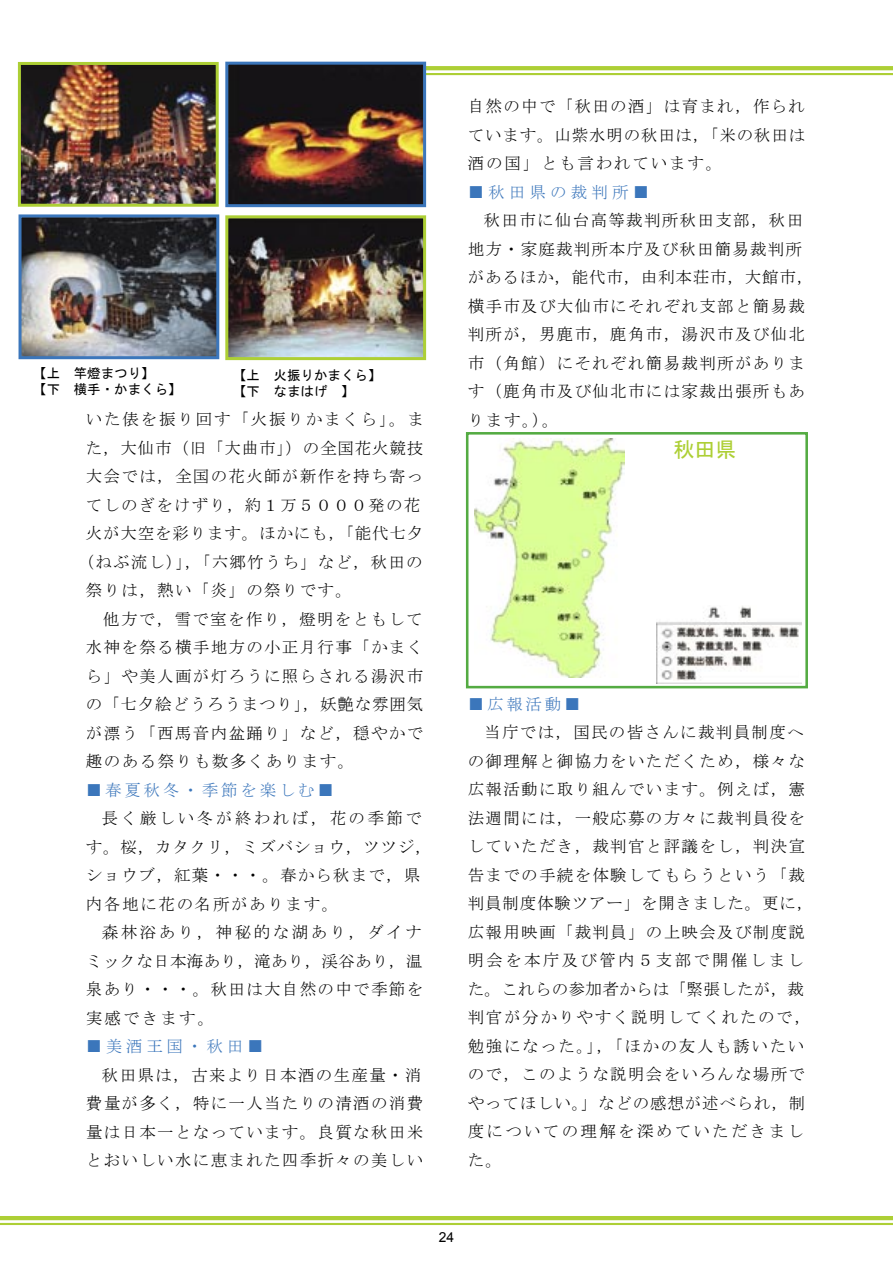
<style>
.page{position:relative;width:893px;height:1263px;background:#fff}
.page>*{position:absolute;margin:0;border:0;box-sizing:border-box;transform-origin:0 0}
.t1{font:21px "MS Gothic";color:#adcf35}
.t2{font:16.5px "MS Mincho";letter-spacing:.08em;color:#000}
.t3{font:16.5px "MS Mincho";letter-spacing:.05em;color:#000}
.t4{font:16.5px "MS Mincho";letter-spacing:.1em;color:#000}
.t5{font:16.5px "MS Mincho";letter-spacing:.02em;color:#000}
.t6{font:16.5px "MS Mincho";letter-spacing:.15em;color:#000}
.t7{font:16.5px "MS Mincho";letter-spacing:.14em;color:#000}
.t8{font:16.5px "MS Mincho";letter-spacing:.11em;color:#000}
.t9{font:16.5px "MS Mincho";letter-spacing:.17em;color:#3b76bb}
.t10{font:16.5px "MS Mincho";letter-spacing:.25em;color:#3b76bb}
.t11{font:13.8px "Arial";color:#000}
.t12{font:13.5px "MS Gothic";color:#000}
</style>
<div class="page">
<div style="left:466px;top:432px;width:342px;height:256px;border:3px solid #54ab42"></div>
<img style="left:474px;top:438px;width:150px;height:239px">
<img style="left:657px;top:622px;width:145px;height:61px">
<hr style="left:296px;top:73px;width:597px;height:2px;background:#adcf35">
<svg style="left:426px;top:66px;width:467px;height:4px;background:#aecf38"></svg>
<img style="left:229px;top:219px;width:193px;height:137px">
<div style="left:225px;top:215px;width:201px;height:145px;border:3px solid #adcf35"></div>
<img style="left:23px;top:218px;width:192px;height:137px">
<div style="left:19px;top:214px;width:200px;height:145px;border:3px solid #3b76bb"></div>
<img style="left:22px;top:66px;width:193px;height:137px">
<div style="left:18px;top:62px;width:201px;height:145px;border:3px solid #adcf35"></div>
<img style="left:229px;top:66px;width:193px;height:137px">
<div style="left:225px;top:62px;width:201px;height:145px;border:3px solid #3b76bb"></div>
<hr style="left:0;top:1223px;width:893px;height:2px;background:#adcf35">
<hr style="left:0;top:1216px;width:893px;height:4px;background:#adcf35">
<img style="left:674px;top:625px;width:125px;height:55px">
<img style="left:703px;top:606px;width:48px;height:13px">
<p class="t12" style="left:33px;top:366px;width:123px">【上　竿燈まつり】</p>
<p class="t12" style="left:33px;top:382px;width:150px">【下　横手・かまくら】</p>
<p class="t12" style="left:233px;top:368px;width:150px">【上　火振りかまくら】</p>
<p class="t12" style="left:233px;top:384px;width:123px">【下　なまはげ　】</p>
<p class="t8" style="left:86px;top:411px;width:339px">いた俵を振り回す「火振りかまくら」。ま</p>
<p class="t3" style="left:86px;top:440px;width:339px">た，大仙市（旧「大曲市」）の全国花火競技</p>
<p class="t2" style="left:86px;top:468px;width:339px">大会では，全国の花火師が新作を持ち寄っ</p>
<p class="t2" style="left:86px;top:497px;width:336px">てしのぎをけずり，約１万５０００発の花</p>
<p class="t3" style="left:86px;top:525px;width:339px">火が大空を彩ります。ほかにも，「能代七夕</p>
<p class="t2" style="left:78px;top:554px;width:346px">（ねぶ流し）」，「六郷竹うち」など，秋田の</p>
<p class="t2" style="left:86px;top:582px;width:285px">祭りは，熱い「炎」の祭りです。　</p>
<p class="t2" style="left:86px;top:611px;width:338px">　他方で，雪で室を作り，燈明をともして</p>
<p class="t2" style="left:86px;top:639px;width:339px">水神を祭る横手地方の小正月行事「かまく</p>
<p class="t2" style="left:86px;top:668px;width:339px">ら」や美人画が灯ろうに照らされる湯沢市</p>
<p class="t3" style="left:86px;top:696px;width:339px">の「七夕絵どうろうまつり」，妖艶な雰囲気</p>
<p class="t2" style="left:86px;top:725px;width:339px">が漂う「西馬音内盆踊り」など，穏やかで</p>
<p class="t2" style="left:86px;top:753px;width:270px">趣のある祭りも数多くあります。</p>
<p class="t9" style="left:86px;top:782px;width:250px">■春夏秋冬・季節を楽しむ■</p>
<p class="t6" style="left:86px;top:810px;width:338px">　長く厳しい冬が終われば，花の季節で</p>
<p class="t3" style="left:86px;top:839px;width:347px">す。桜，カタクリ，ミズバショウ，ツツジ，</p>
<p class="t2" style="left:86px;top:867px;width:336px">ショウブ，紅葉・・・。春から秋まで，県</p>
<p class="t4" style="left:86px;top:896px;width:254px">内各地に花の名所があります。</p>
<p class="t6" style="left:86px;top:924px;width:338px">　森林浴あり，神秘的な湖あり，ダイナ</p>
<p class="t5" style="left:86px;top:953px;width:338px">ミックな日本海あり，滝あり，渓谷あり，温</p>
<p class="t2" style="left:86px;top:981px;width:339px">泉あり・・・。秋田は大自然の中で季節を</p>
<p class="t2" style="left:86px;top:1010px;width:130px">実感できます。</p>
<p class="t9" style="left:86px;top:1038px;width:179px">■美酒王国・秋田■</p>
<p class="t2" style="left:86px;top:1067px;width:337px">　秋田県は，古来より日本酒の生産量・消</p>
<p class="t2" style="left:86px;top:1095px;width:339px">費量が多く，特に一人当たりの清酒の消費</p>
<p class="t2" style="left:86px;top:1124px;width:339px">量は日本一となっています。良質な秋田米</p>
<p class="t2" style="left:86px;top:1152px;width:339px">とおいしい水に恵まれた四季折々の美しい</p>
<p class="t2" style="left:468px;top:98px;width:339px">自然の中で「秋田の酒」は育まれ，作られ</p>
<p class="t3" style="left:468px;top:126px;width:339px">ています。山紫水明の秋田は，「米の秋田は</p>
<p class="t8" style="left:468px;top:155px;width:256px">酒の国」とも言われています。</p>
<p class="t10" style="left:468px;top:183px;width:183px">■秋田県の裁判所■</p>
<p class="t2" style="left:468px;top:212px;width:337px">　秋田市に仙台高等裁判所秋田支部，秋田</p>
<p class="t2" style="left:468px;top:240px;width:336px">地方・家庭裁判所本庁及び秋田簡易裁判所</p>
<p class="t3" style="left:468px;top:269px;width:347px">があるほか，能代市，由利本荘市，大館市，</p>
<p class="t2" style="left:468px;top:297px;width:339px">横手市及び大仙市にそれぞれ支部と簡易裁</p>
<p class="t2" style="left:468px;top:326px;width:339px">判所が，男鹿市，鹿角市，湯沢市及び仙北</p>
<p class="t2" style="left:468px;top:354px;width:339px">市（角館）にそれぞれ簡易裁判所がありま</p>
<p class="t2" style="left:468px;top:383px;width:339px">す（鹿角市及び仙北市には家裁出張所もあ</p>
<p class="t2" style="left:468px;top:411px;width:92px">ります。）。</p>
<p class="t1" style="left:673px;top:439px;width:64px">秋田県</p>
<p class="t9" style="left:468px;top:696px;width:115px">■広報活動■</p>
<p class="t2" style="left:468px;top:724px;width:337px">　当庁では，国民の皆さんに裁判員制度へ</p>
<p class="t2" style="left:468px;top:753px;width:339px">の御理解と御協力をいただくため，様々な</p>
<p class="t2" style="left:468px;top:781px;width:339px">広報活動に取り組んでいます。例えば，憲</p>
<p class="t2" style="left:468px;top:810px;width:339px">法週間には，一般応募の方々に裁判員役を</p>
<p class="t2" style="left:468px;top:838px;width:339px">していただき，裁判官と評議をし，判決宣</p>
<p class="t2" style="left:468px;top:867px;width:339px">告までの手続を体験してもらうという「裁</p>
<p class="t3" style="left:468px;top:895px;width:347px">判員制度体験ツアー」を開きました。更に，</p>
<p class="t2" style="left:468px;top:924px;width:339px">広報用映画「裁判員」の上映会及び制度説</p>
<p class="t7" style="left:468px;top:952px;width:338px">明会を本庁及び管内５支部で開催しまし</p>
<p class="t5" style="left:468px;top:981px;width:338px">た。これらの参加者からは「緊張したが，裁</p>
<p class="t4" style="left:468px;top:1009px;width:345px">判官が分かりやすく説明してくれたので，</p>
<p class="t4" style="left:468px;top:1038px;width:338px">勉強になった。」，「ほかの友人も誘いたい</p>
<p class="t2" style="left:468px;top:1066px;width:339px">ので，このような説明会をいろんな場所で</p>
<p class="t3" style="left:468px;top:1095px;width:339px">やってほしい。」などの感想が述べられ，制</p>
<p class="t7" style="left:468px;top:1123px;width:338px">度についての理解を深めていただきまし</p>
<p class="t2" style="left:468px;top:1152px;width:36px">た。</p>
<p class="t11" style="left:439px;top:1228px;width:17px">24</p>
</div>
